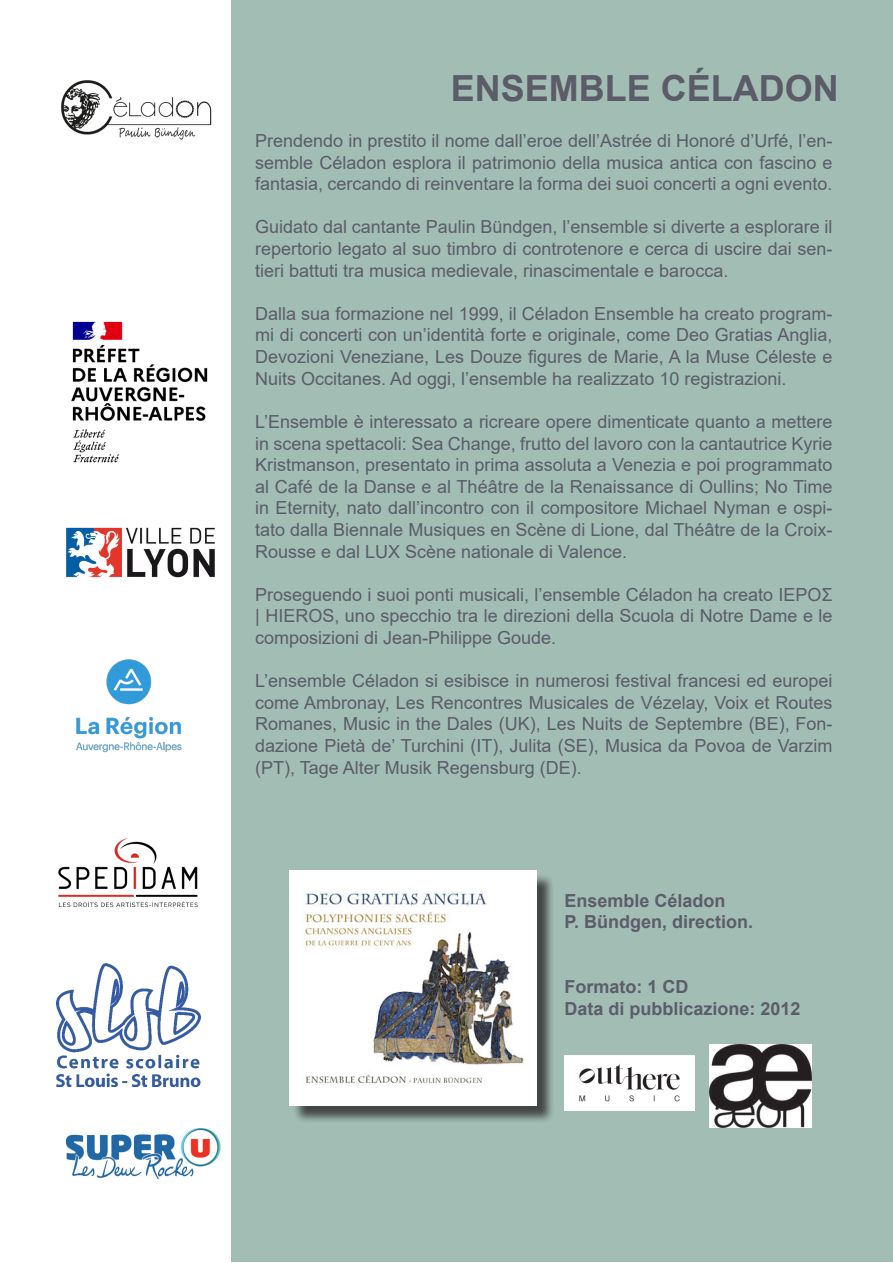
<style>
.page{position:relative;width:893px;height:1263px;background:#fff}
.page>*{position:absolute;margin:0;border:0;box-sizing:border-box;transform-origin:0 0}
.t1{font:700 36px "Arial";color:#5c5c68}
.t2{font:18px/21.6px "Arial";color:#5c5c68;text-align:justify}
.t3{font:700 18px/21.6px "Arial";color:#5d5d6a}
</style>
<div class="page">
<div style="left:232px;top:0;width:661px;height:1261px;background:#a2beb4"></div>
<img style="left:61px;top:80px;width:151px;height:60px">
<div style="left:292px;top:873px;width:263px;height:251px;background:#231f20;opacity:.75"></div>
<img style="left:289px;top:870px;width:247px;height:236px">
<img style="left:71px;top:321px;width:137px;height:142px">
<img style="left:66px;top:1128px;width:155px;height:51px">
<img style="left:76px;top:659px;width:106px;height:94px">
<img style="left:57px;top:963px;width:143px;height:123px">
<img style="left:58px;top:838px;width:140px;height:69px">
<img style="left:66px;top:527px;width:149px;height:51px">
<img style="left:564px;top:1055px;width:130px;height:55px">
<img style="left:710px;top:1044px;width:101px;height:84px">
<p class="t1" style="left:451px;top:63px;width:390px">ENSEMBLE CÉLADON</p>
<p class="t2" style="left:255px;top:130px;width:579px">Prendendo in prestito il nome dall’eroe dell’Astrée di Honoré d’Urfé, l’en&shy;semble Céladon esplora il patrimonio della musica antica con fascino e fantasia, cercando di reinventare la forma dei suoi concerti a ogni evento.</p>
<p class="t2" style="left:255px;top:216px;width:579px">Guidato dal cantante Paulin Bündgen, l’ensemble si diverte a esplorare il repertorio legato al suo timbro di controtenore e cerca di uscire dai sen&shy;tieri battuti tra musica medievale, rinascimentale e barocca.</p>
<p class="t2" style="left:255px;top:303px;width:579px">Dalla sua formazione nel 1999, il Céladon Ensemble ha creato program&shy;mi di concerti con un’identità forte e originale, come Deo Gratias Anglia, Devozioni Veneziane, Les Douze figures de Marie, A la Muse Céleste e Nuits Occitanes. Ad oggi, l’ensemble ha realizzato 10 registrazioni.</p>
<p class="t2" style="left:255px;top:411px;width:579px">L’Ensemble è interessato a ricreare opere dimenticate quanto a mettere in scena spettacoli: Sea Change, frutto del lavoro con la cantautrice Kyrie Kristmanson, presentato in prima assoluta a Venezia e poi programmato al Café de la Danse e al Théâtre de la Renaissance di Oullins; No Time in Eternity, nato dall’incontro con il compositore Michael Nyman e ospi&shy;tato dalla Biennale Musiques en Scène di Lione, dal Théâtre de la Croix-Rousse e dal LUX Scène nationale di Valence.</p>
<p class="t2" style="left:255px;top:583px;width:579px">Proseguendo i suoi ponti musicali, l’ensemble Céladon ha creato ΙΕΡΟΣ | HIEROS, uno specchio tra le direzioni della Scuola di Notre Dame e le composizioni di Jean-Philippe Goude.</p>
<p class="t2" style="left:255px;top:670px;width:579px">L’ensemble Céladon si esibisce in numerosi festival francesi ed europei come Ambronay, Les Rencontres Musicales de Vézelay, Voix et Routes Romanes, Music in the Dales (UK), Les Nuits de Septembre (BE), Fon&shy;dazione Pietà de’ Turchini (IT), Julita (SE), Musica da Povoa de Varzim (PT), Tage Alter Musik Regensburg (DE).</p>
<p class="t3" style="left:564px;top:890px;width:190px">Ensemble Céladon<br>P. Bündgen, direction.</p>
<p class="t3" style="left:564px;top:976px;width:238px">Formato: 1 CD<br>Data di pubblicazione: 2012</p>
</div>
